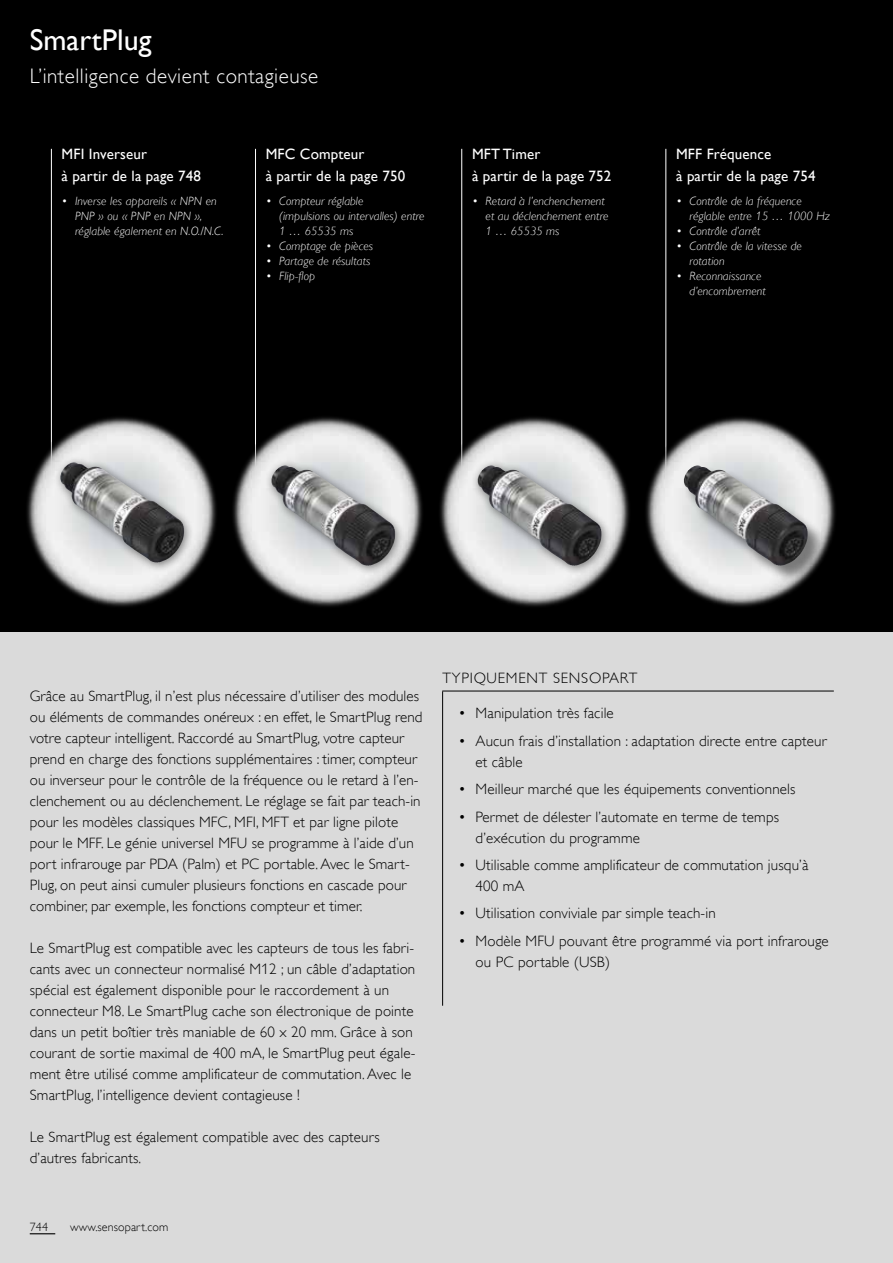
<style>
.page{position:relative;width:893px;height:1263px;background:#dadada}
.page>*{position:absolute;margin:0;border:0;box-sizing:border-box;transform-origin:0 0}
.t1{font:30px "Gill Alt One";color:#fff}
.t2{font:300 21px "Gill Alt One";letter-spacing:.025em;color:#fff}
.t3{font:300 15px/21px "Gill Alt One";letter-spacing:.01em;color:#000}
.t4{font:15px/22.2px "Gill Alt One";letter-spacing:.01em;color:#fff}
.t5{font:300 15px "Gill Alt One";letter-spacing:.05em;color:#000}
.t6{font:italic 300 12px/15px "Gill Alt One";letter-spacing:.01em;color:#fff}
.t7{font:300 12px "Gill Alt One";letter-spacing:.01em;color:#000}
</style>
<div class="page">
<svg style="left:30px;top:1233px;width:25px;height:1px"></svg>
<div style="left:0;top:0;width:893px;height:631px;background:#000"></div>
<hr style="left:51px;top:149px;width:1px;height:376px;background:#fff">
<hr style="left:255px;top:149px;width:1px;height:387px;background:#fff">
<hr style="left:461px;top:149px;width:1px;height:376px;background:#fff">
<hr style="left:442px;top:691px;width:1px;height:315px;background:#000">
<hr style="left:442px;top:691px;width:392px;height:1px;background:#000">
<hr style="left:665px;top:149px;width:1px;height:376px;background:#fff">
<img style="left:435px;top:412px;width:200px;height:200px;border-radius:100px">
<div style="left:470px;top:458px;width:142px;height:118px;background:#000;opacity:.5"></div>
<img style="left:476px;top:465px;width:125px;height:101px">
<img style="left:228px;top:412px;width:200px;height:200px;border-radius:100px">
<div style="left:264px;top:458px;width:142px;height:118px;background:#000;opacity:.5"></div>
<img style="left:270px;top:465px;width:125px;height:101px">
<img style="left:22px;top:412px;width:200px;height:200px;border-radius:100px">
<div style="left:53px;top:455px;width:142px;height:118px;background:#000;opacity:.5"></div>
<img style="left:59px;top:462px;width:125px;height:101px">
<img style="left:641px;top:412px;width:200px;height:200px;border-radius:100px">
<div style="left:684px;top:465px;width:141px;height:118px;background:#000;opacity:.5"></div>
<img style="left:682px;top:465px;width:126px;height:101px">
<h1 class="t1" style="left:30px;top:23px;width:123px">SmartPlug</h1>
<h2 class="t2" style="left:30px;top:64px;width:290px">L’intelligence devient contagieuse</h2>
<p class="t4" style="left:62px;top:143px;width:141px">MFI Inverseur<br>à partir de la page 748</p>
<p class="t6" style="left:75px;top:193px;width:150px;text-indent:-14px">• Inverse les appareils « NPN en<br>PNP » ou « PNP en NPN », réglable également en N.O./N.C.</p>
<p class="t4" style="left:266px;top:143px;width:141px">MFC Compteur<br>à partir de la page 750</p>
<p class="t6" style="left:279px;top:193px;width:147px;text-indent:-14px">• Compteur réglable<br>(impulsions ou intervalles) entre<br>1 … 65535 ms</p>
<p class="t6" style="left:266px;top:238px;width:109px">• Comptage de pièces</p>
<p class="t6" style="left:266px;top:253px;width:106px">• Partage de résultats</p>
<p class="t6" style="left:266px;top:268px;width:51px">• Flip-flop</p>
<p class="t4" style="left:472px;top:143px;width:141px">MFT Timer<br>à partir de la page 752</p>
<p class="t6" style="left:485px;top:193px;width:124px;text-indent:-14px">• Retard à l’enchenchement et au déclenchement entre<br>1 … 65535 ms</p>
<p class="t4" style="left:676px;top:143px;width:141px">MFF Fréquence<br>à partir de la page 754</p>
<p class="t6" style="left:690px;top:193px;width:142px;text-indent:-14px">• Contrôle de la fréquence réglable entre 15 … 1000 Hz</p>
<p class="t6" style="left:676px;top:223px;width:86px">• Contrôle d’arrêt</p>
<p class="t6" style="left:690px;top:238px;width:114px;text-indent:-14px">• Contrôle de la vitesse de rotation</p>
<p class="t6" style="left:690px;top:268px;width:78px;text-indent:-14px">• Reconnaissance d’encombrement</p>
<p class="t3" style="left:30px;top:686px;width:394px">Grâce au SmartPlug, il n’est plus nécessaire d’utiliser des modules ou éléments de commandes onéreux : en effet, le SmartPlug rend votre capteur intelligent. Raccordé au SmartPlug, votre capteur prend en charge des fonctions supplémentaires : timer, compteur ou inverseur pour le contrôle de la fréquence ou le retard à l’en&shy;clenchement ou au déclenchement. Le réglage se fait par teach-in pour les modèles classiques MFC, MFI, MFT et par ligne pilote pour le MFF. Le génie universel MFU se programme à l’aide d’un port infrarouge par PDA (Palm) et PC portable. Avec le Smart-Plug, on peut ainsi cumuler plusieurs fonctions en cascade pour combiner, par exemple, les fonctions compteur et timer.</p>
<p class="t3" style="left:30px;top:938px;width:387px">Le SmartPlug est compatible avec les capteurs de tous les fabri&shy;cants avec un connecteur normalisé M12 ; un câble d’adaptation spécial est également disponible pour le raccordement à un connecteur M8. Le SmartPlug cache son électronique de pointe dans un petit boîtier très maniable de 60 x 20 mm. Grâce à son courant de sortie maximal de 400 mA, le SmartPlug peut égale&shy;ment être utilisé comme amplificateur de commutation. Avec le SmartPlug, l’intelligence devient contagieuse !</p>
<p class="t3" style="left:30px;top:1127px;width:351px">Le SmartPlug est également compatible avec des capteurs d’autres fabricants.</p>
<p class="t5" style="left:443px;top:669px;width:196px">TYPIQUEMENT SENSOPART</p>
<p class="t3" style="left:459px;top:703px;width:157px">• Manipulation très facile</p>
<p class="t3" style="left:476px;top:730px;width:353px;text-indent:-17px">• Aucun frais d’installation : adaptation directe entre capteur et câble</p>
<p class="t3" style="left:459px;top:778px;width:338px">• Meilleur marché que les équipements conventionnels</p>
<p class="t3" style="left:476px;top:806px;width:305px;text-indent:-17px">• Permet de délester l’automate en terme de temps d’exécution du programme</p>
<p class="t3" style="left:476px;top:854px;width:334px;text-indent:-17px">• Utilisable comme amplificateur de commutation jusqu’à<br>400 mA</p>
<p class="t3" style="left:459px;top:903px;width:259px">• Utilisation conviviale par simple teach-in</p>
<p class="t3" style="left:476px;top:930px;width:355px;text-indent:-17px">• Modèle MFU pouvant être programmé via port infrarouge ou PC portable (USB)</p>
<p class="t7" style="left:30px;top:1220px;width:20px">744</p>
<p class="t7" style="left:70px;top:1220px;width:100px">www.sensopart.com</p>
</div>
